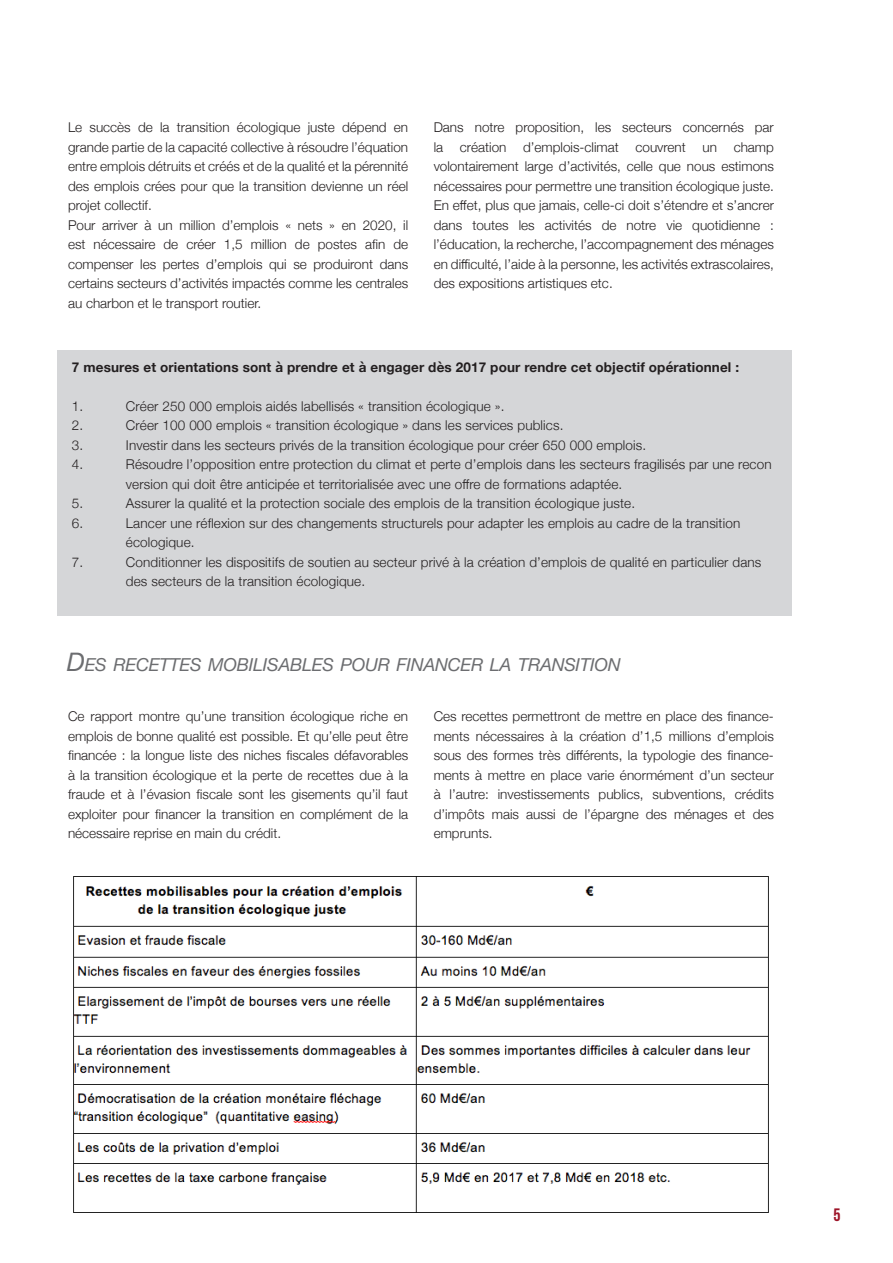
<style>
.page{position:relative;width:893px;height:1263px;background:#fff}
.page>*{position:absolute;margin:0;border:0;box-sizing:border-box;transform-origin:0 0}
.t1{font:18px "Bebas Neue";color:#9d1428}
.t2{font:italic 17.85px "Helvetica Neue";letter-spacing:-.015em;color:#6c6d70}
.t3{font:300 13.5px/19.5px "Helvetica Neue";letter-spacing:.01em;color:#231f20;text-align:justify}
.t4{font:700 13.5px "Helvetica Neue";letter-spacing:.01em;color:#231f20}
.s1{font-size:25.5px}
</style>
<div class="page">
<div style="left:57px;top:350px;width:735px;height:266px;background:#d5d6d8"></div>
<img style="left:73px;top:876px;width:696px;height:337px">
<p class="t3" style="left:68px;top:117px;width:342px">Le succès de la transition écologique juste dépend en grande partie de la capacité collective à résoudre l’équation entre emplois détruits et créés et de la qualité et la pérennité des emplois crées pour que la transition devienne un réel projet collectif.</p>
<p class="t3" style="left:68px;top:214px;width:342px">Pour arriver à un million d’emplois « nets » en 2020, il est nécessaire de créer 1,5 million de postes afin de compenser les pertes d’emplois qui se produiront dans certains secteurs d’activités impactés comme les centrales au charbon et le transport routier.</p>
<p class="t3" style="left:434px;top:117px;width:342px">Dans notre proposition, les secteurs concernés par la création d’emplois-climat couvrent un champ volontairement large d’activités, celle que nous estimons nécessaires pour permettre une transition écologique juste.</p>
<p class="t3" style="left:434px;top:195px;width:342px">En effet, plus que jamais, celle-ci doit s’étendre et s’ancrer dans toutes les activités de notre vie quotidienne : l’éducation, la recherche, l’accompagnement des ménages en difficulté, l’aide à la personne, les activités extrascolaires, des expositions artistiques etc.</p>
<p class="t4" style="left:72px;top:356px;width:669px">7 mesures et orientations sont à prendre et à engager dès 2017 pour rendre cet objectif opérationnel :</p>
<p class="t3" style="left:72px;top:395px;width:13px">1.</p>
<p class="t3" style="left:126px;top:395px;width:380px">Créer 250 000 emplois aidés labellisés « transition écologique ».</p>
<p class="t3" style="left:72px;top:415px;width:13px">2.</p>
<p class="t3" style="left:126px;top:415px;width:439px">Créer 100 000 emplois « transition écologique » dans les services publics.</p>
<p class="t3" style="left:72px;top:434px;width:13px">3.</p>
<p class="t3" style="left:126px;top:434px;width:522px">Investir dans les secteurs privés de la transition écologique pour créer 650 000 emplois.</p>
<p class="t3" style="left:72px;top:454px;width:13px">4.</p>
<p class="t3" style="left:126px;top:454px;width:647px">Résoudre l’opposition entre protection du climat et perte d’emplois dans les secteurs fragilisés par une recon version qui doit être anticipée et territorialisée avec une offre de formations adaptée.</p>
<p class="t3" style="left:72px;top:493px;width:13px">5.</p>
<p class="t3" style="left:126px;top:493px;width:511px">Assurer la qualité et la protection sociale des emplois de la transition écologique juste.</p>
<p class="t3" style="left:72px;top:512px;width:13px">6.</p>
<p class="t3" style="left:126px;top:512px;width:616px">Lancer une réflexion sur des changements structurels pour adapter les emplois au cadre de la transition écologique.</p>
<p class="t3" style="left:72px;top:551px;width:13px">7.</p>
<p class="t3" style="left:126px;top:551px;width:637px">Conditionner les dispositifs de soutien au secteur privé à la création d’emplois de qualité en particulier dans</p>
<p class="t3" style="left:126px;top:571px;width:241px">des secteurs de la transition écologique.</p>
<p class="t2" style="left:67px;top:651px;width:555px"><span class="s1">D</span>ES RECETTES MOBILISABLES POUR FINANCER LA TRANSITION</p>
<p class="t3" style="left:68px;top:705px;width:342px">Ce rapport montre qu’une transition écologique riche en emplois de bonne qualité est possible. Et qu’elle peut être financée : la longue liste des niches fiscales défavorables à la transition écologique et la perte de recettes due à la fraude et à l’évasion fiscale sont les gisements qu’il faut exploiter pour financer la transition en complément de la nécessaire reprise en main du crédit.</p>
<p class="t3" style="left:434px;top:705px;width:342px">Ces recettes permettront de mettre en place des finance&shy;ments nécessaires à la création d’1,5 millions d’emplois sous des formes très différents, la typologie des finance&shy;ments à mettre en place varie énormément d’un secteur à l’autre: investissements publics, subventions, crédits d’impôts mais aussi de l’épargne des ménages et des emprunts.</p>
<p class="t1" style="left:833px;top:1205px;width:9px">5</p>
</div>
